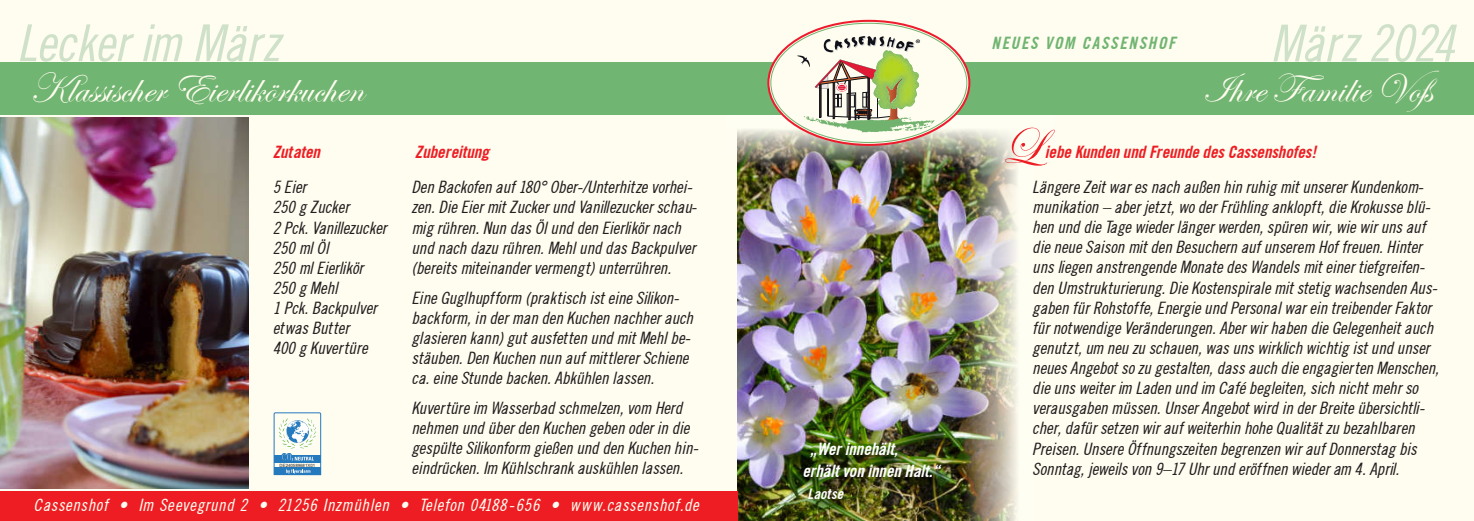
<style>
.page{position:relative;width:1474px;height:521px;background:#fff}
.page>*{position:absolute;margin:0;border:0;box-sizing:border-box;transform-origin:0 0}
.t1{font:52.5px "Tradition Condensed Normal";color:#cfe1c9}
.t2{font:52.5px "Edwardian Script ITC";color:#ee1d23}
.t3{font:42px "Edwardian Script ITC";color:#fffdf0}
.t4{font:17.5px/20.1px "Tradition Condensed Normal";color:#231f20}
.t5{font:17.5px "Tradition Condensed Normal";letter-spacing:.04em;color:#fffdf0}
.t6{font:700 condensed 17.5px "Tradition";color:#ee1d23}
.t7{font:700 condensed 17.5px/21.9px "Tradition";color:#fff}
.t8{font:700 condensed 17.5px "Tradition";letter-spacing:.1em;color:#71b572}
.t9{font:700 condensed 14.88px "Tradition";color:#fff}
.t10{font:4.38px "Arial";color:#231f20}
</style>
<div class="page">
<div style="left:0;top:0;width:1473px;height:521px;background:#fffdf0"></div>
<img style="left:737px;top:167px;width:226px;height:354px">
<img style="left:963px;top:167px;width:54px;height:354px">
<img style="left:737px;top:115px;width:279px;height:52px">
<div style="left:0;top:63px;width:1473px;height:52px;background:#71b572"></div>
<div style="left:0;top:491px;width:737px;height:30px;background:#ee1d23"></div>
<svg style="left:768px;top:21px;width:201px;height:124px"></svg>
<svg style="left:796px;top:36px;width:138px;height:97px"></svg>
<img style="left:872px;top:50px;width:47px;height:59px">
<svg style="left:274px;top:412px;width:47px;height:63px"></svg>
<img style="left:0;top:117px;width:248px;height:372px">
<img style="left:802px;top:442px;width:154px;height:72px">
<h1 class="t1" style="left:17px;top:13px;width:264px">Lecker im März</h1>
<h1 class="t1" style="left:1270px;top:13px;width:185px">März 2024</h1>
<p class="t8" style="left:991px;top:32px;width:185px">NEUES VOM CASSENSHOF</p>
<h2 class="t3" style="left:30px;top:66px;width:335px">Klassischer Eierlikörkuchen</h2>
<p class="t6" style="left:273px;top:141px;width:49px">Zutaten</p>
<p class="t6" style="left:415px;top:141px;width:75px">Zubereitung</p>
<p class="t4" style="left:273px;top:178px;width:115px">5 Eier<br>250 g Zucker<br>2 Pck. Vanillezucker<br>250 ml Öl<br>250 ml Eierlikör<br>250 g Mehl<br>1 Pck. Backpulver etwas Butter<br>400 g Kuvertüre</p>
<p class="t4" style="left:411px;top:178px;width:287px">Den Backofen auf 180° Ober-/Unterhitze vorhei&shy;zen. Die Eier mit Zucker und Vanillezucker schau&shy;mig rühren. Nun das Öl und den Eierlikör nach und nach dazu rühren. Mehl und das Backpulver (bereits miteinander vermengt) unterrühren.</p>
<p class="t4" style="left:411px;top:288px;width:283px">Eine Guglhupfform (praktisch ist eine Silikon&shy;backform, in der man den Kuchen nachher auch glasieren kann) gut ausfetten und mit Mehl be&shy;stäuben. Den Kuchen nun auf mittlerer Schiene ca. eine Stunde backen. Abkühlen lassen.</p>
<p class="t4" style="left:411px;top:398px;width:288px">Kuvertüre im Wasserbad schmelzen, vom Herd nehmen und über den Kuchen geben oder in die gespülte Silikonform gießen und den Kuchen hin&shy;eindrücken. Im Kühlschrank auskühlen lassen.</p>
<p class="t10" style="left:279px;top:463px;width:37px">DE240589681X01</p>
<p class="t5" style="left:34px;top:495px;width:666px">Cassenshof • Im Seevegrund 2 • 21256 Inzmühlen • Telefon 04188-656 • www.cassenshof.de</p>
<p class="t7" style="left:802px;top:439px;width:139px;text-indent:7px">„Wer innehält,<br>erhält von innen Halt.“</p>
<p class="t9" style="left:807px;top:485px;width:37px">Laotse</p>
<h2 class="t3" style="left:1202px;top:66px;width:238px">Ihre Familie Voß</h2>
<h1 class="t2" style="left:1000px;top:118px;width:41px">L</h1>
<p class="t6" style="left:1044px;top:141px;width:272px">iebe Kunden und Freunde des Cassenshofes!</p>
<p class="t4" style="left:1032px;top:177px;width:408px">Längere Zeit war es nach außen hin ruhig mit unserer Kundenkom&shy;munikation – aber jetzt, wo der Frühling anklopft, die Krokusse blü&shy;hen und die Tage wieder länger werden, spüren wir, wie wir uns auf die neue Saison mit den Besuchern auf unserem Hof freuen. Hinter uns liegen anstrengende Monate des Wandels mit einer tiefgreifen&shy;den Umstrukturierung. Die Kostenspirale mit stetig wachsenden Aus&shy;gaben für Rohstoffe, Energie und Personal war ein treibender Faktor für notwendige Veränderungen. Aber wir haben die Gelegenheit auch genutzt, um neu zu schauen, was uns wirklich wichtig ist und unser neues Angebot so zu gestalten, dass auch die engagierten Menschen, die uns weiter im Laden und im Café begleiten, sich nicht mehr so verausgaben müssen. Unser Angebot wird in der Breite übersichtli&shy;cher, dafür setzen wir auf weiterhin hohe Qualität zu bezahlbaren Preisen. Unsere Öffnungszeiten begrenzen wir auf Donnerstag bis Sonntag, jeweils von 9–17 Uhr und eröffnen wieder am 4. April.</p>
</div>
